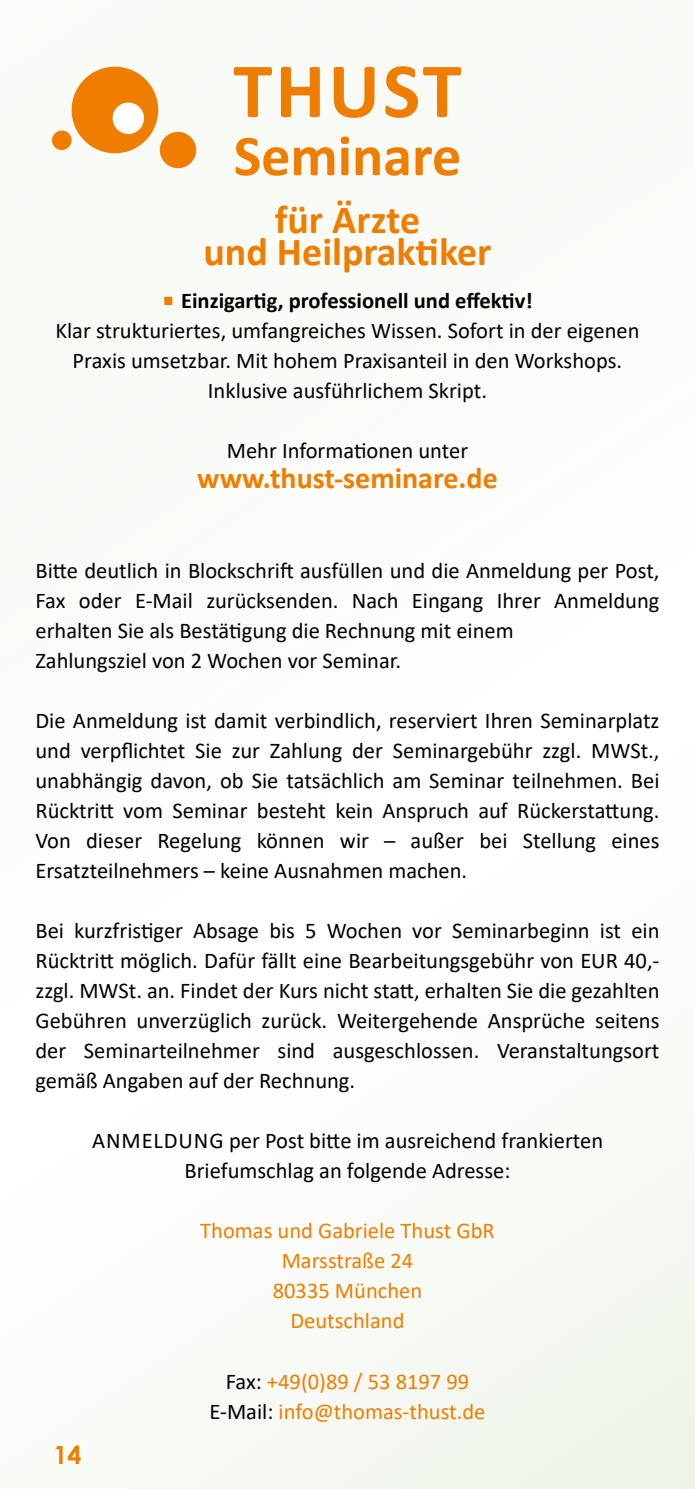
<style>
.page{position:relative;width:695px;height:1489px;background:#fff}
.page>*{position:absolute;margin:0;border:0;box-sizing:border-box;transform-origin:0 0}
.t1{font:700 78.75px "Calibri";letter-spacing:.04em;color:#ef7d00}
.t2{font:700 58px "Calibri";color:#ef7d00}
.t3{font:700 40px/32.5px "Calibri";color:#ef7d00;text-align:center}
.t4{font:700 30px "Calibri";color:#ef7d00}
.t5{font:700 25px "Century Gothic";color:#ef7d00}
.t6{font:22.5px/30px "Calibri";color:#000;text-align:center}
.t7{font:22.5px/30px "Calibri";color:#ef7d00;text-align:center}
.s1{color:#ef7d00}
.s2{font-weight:700}
.s3{color:#000}
</style>
<div class="page">
<div style="left:0;top:0;width:694px;height:1488px;background:#fafcf9"></div>
<div style="left:72px;top:67px;width:86px;height:86px;background:#ef7d00;border-radius:50%"></div>
<div style="left:113px;top:103px;width:31px;height:31px;background:#fff;border-radius:50%"></div>
<div style="left:160px;top:132px;width:36px;height:36px;background:#ef7d00;border-radius:50%"></div>
<div style="left:52px;top:130px;width:20px;height:20px;background:#ef7d00;border-radius:50%"></div>
<h1 class="t1" style="left:233px;top:35px;width:230px">THUST</h1>
<h2 class="t2" style="left:234px;top:115px;width:229px">Seminare</h2>
<h3 class="t3" style="left:203px;top:202px;width:289px">für Ärzte<br>und Heilpraktiker</h3>
<p class="t6" style="left:55px;top:285px;width:585px"><span class="s1">▪</span> <span class="s2">Einzigartig, professionell und effektiv!<br></span>Klar strukturiertes, umfangreiches Wissen. Sofort in der eigenen Praxis umsetzbar. Mit hohem Praxisanteil in den Workshops.<br>Inklusive ausführlichem Skript.</p>
<p class="t6" style="left:227px;top:435px;width:243px">Mehr Informationen unter</p>
<h3 class="t4" style="left:197px;top:457px;width:302px">www.thust-seminare.de</h3>
<p class="t6" style="left:35px;top:555px;width:625px;text-align:left">Bitte deutlich in Blockschrift ausfüllen und die Anmeldung per Post, Fax oder E-Mail zurücksenden. Nach Eingang Ihrer Anmeldung erhalten Sie als Bestätigung die Rechnung mit einem<br>Zahlungsziel von 2 Wochen vor Seminar.</p>
<p class="t6" style="left:35px;top:705px;width:625px;text-align:justify">Die Anmeldung ist damit verbindlich, reserviert Ihren Seminarplatz und verpflichtet Sie zur Zahlung der Seminargebühr zzgl. MWSt., unabhängig davon, ob Sie tatsächlich am Seminar teilnehmen. Bei Rücktritt vom Seminar besteht kein Anspruch auf Rückerstattung.<br>Von dieser Regelung können wir – außer bei Stellung eines Ersatzteilnehmers – keine Ausnahmen machen.</p>
<p class="t6" style="left:35px;top:915px;width:625px;text-align:justify">Bei kurzfristiger Absage bis 5 Wochen vor Seminarbeginn ist ein Rücktritt möglich. Dafür fällt eine Bearbeitungsgebühr von EUR 40,- zzgl. MWSt. an. Findet der Kurs nicht statt, erhalten Sie die gezahlten Gebühren unverzüglich zurück. Weitergehende Ansprüche seitens der Seminarteilnehmer sind ausgeschlossen. Veranstaltungsort gemäß Angaben auf der Rechnung.</p>
<p class="t6" style="left:92px;top:1125px;width:512px">ANMELDUNG per Post bitte im ausreichend frankierten<br>Briefumschlag an folgende Adresse:</p>
<p class="t7" style="left:200px;top:1215px;width:296px">Thomas und Gabriele Thust GbR<br>Marsstraße 24<br>80335 München<br>Deutschland</p>
<p class="t5" style="left:53px;top:1435px;width:30px">14</p>
<p class="t7" style="left:209px;top:1365px;width:277px"><span class="s3">Fax:</span> +49(0)89 / 53 8197 99<br><span class="s3">E-Mail:</span> info@thomas-thust.de</p>
</div>
